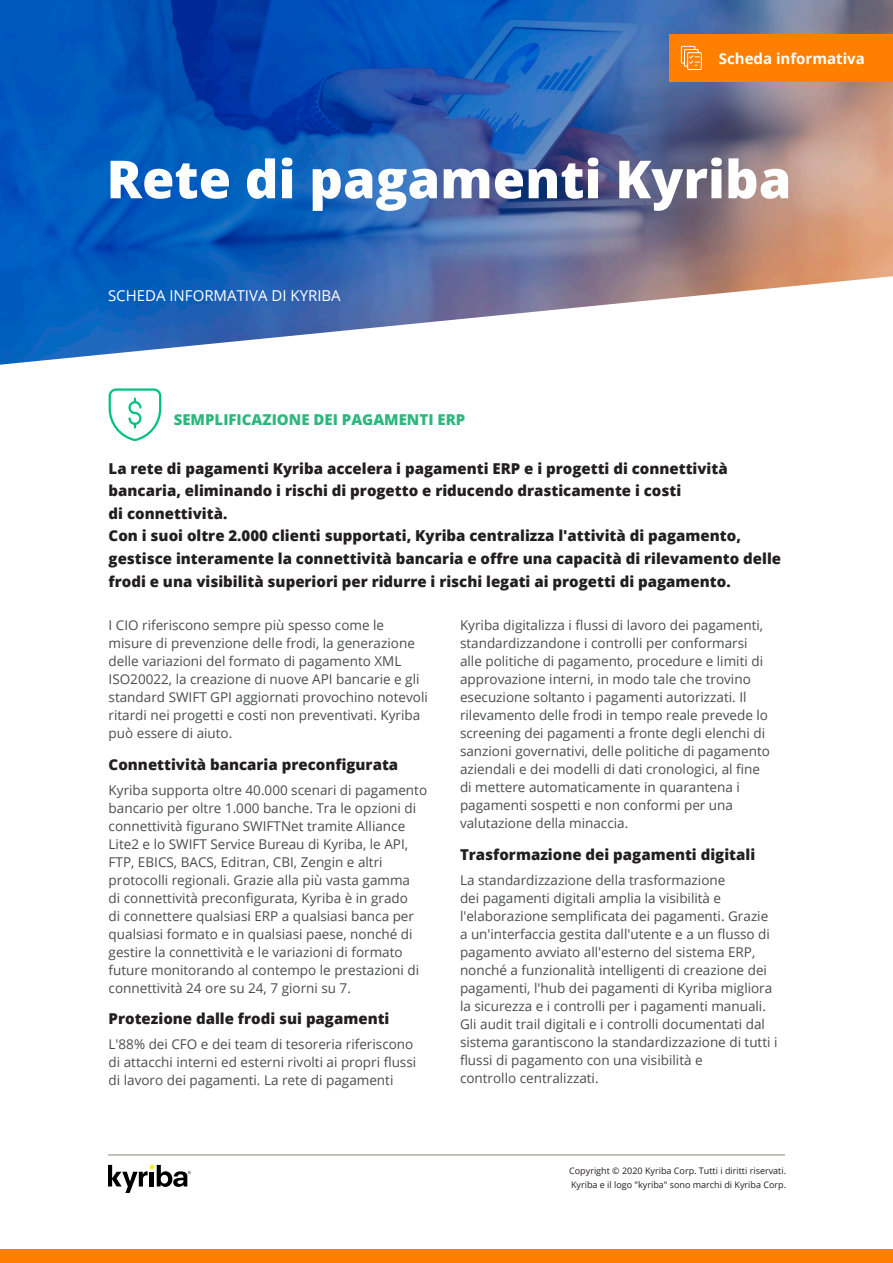
<style>
.page{position:relative;width:893px;height:1263px;background:#fff}
.page>*{position:absolute;margin:0;border:0;box-sizing:border-box;transform-origin:0 0}
.t1{font:800 52.5px "Open Sans";color:#fff}
.Intro_Text{font:800 15px/22.5px "Open Sans";color:#231f20}
.Content_Header{font:800 15px "Open Sans";color:#231f20}
.header_Green_all_Cap{font:800 15px "Open Sans";color:#2cb77d}
.t2{font:15px "Open Sans";color:#fff}
.t3{font:700 15px "Open Sans";color:#fff}
.Body{font:13.5px/18px "Open Sans";color:#4b4c4d}
.t4{font:9px/13.8px "Open Sans";color:#231f20}
</style>
<div class="page">
<svg style="left:108px;top:1165px;width:83px;height:28px"></svg>
<img style="left:0;top:0;width:893px;height:365px">
<hr style="left:108px;top:1154px;width:677px;height:2px;background:#b3adab">
<div style="left:669px;top:35px;width:224px;height:47px;background:#ff8000"></div>
<svg style="left:680px;top:46px;width:22px;height:24px"></svg>
<div style="left:0;top:1249px;width:893px;height:14px;background:#ff8000"></div>
<svg style="left:108px;top:388px;width:54px;height:54px"></svg>
<p class="t3" style="left:719px;top:48px;width:147px">Scheda informativa</p>
<p class="t1" style="left:106px;top:139px;width:686px">Rete di pagamenti Kyriba</p>
<p class="t2" style="left:108px;top:286px;width:234px">SCHEDA INFORMATIVA DI KYRIBA</p>
<p class="header_Green_all_Cap" style="left:174px;top:408px;width:293px">SEMPLIFICAZIONE DEI PAGAMENTI ERP</p>
<p class="Intro_Text" style="left:109px;top:456px;width:674px">La rete di pagamenti Kyriba accelera i pagamenti ERP e i progetti di connettività bancaria, eliminando i rischi di progetto e riducendo drasticamente i costi<br>di connettività.<br>Con i suoi oltre 2.000 clienti supportati, Kyriba centralizza l'attività di pagamento, gestisce interamente la connettività bancaria e offre una capacità di rilevamento delle frodi e una visibilità superiori per ridurre i rischi legati ai progetti di pagamento.</p>
<p class="Body" style="left:109px;top:616px;width:321px">I CIO riferiscono sempre più spesso come le misure di prevenzione delle frodi, la generazione delle variazioni del formato di pagamento XML ISO20022, la creazione di nuove API bancarie e gli standard SWIFT GPI aggiornati provochino notevoli ritardi nei progetti e costi non preventivati. Kyriba può essere di aiuto.</p>
<p class="Content_Header" style="left:109px;top:753px;width:291px">Connettività bancaria preconfigurata</p>
<p class="Body" style="left:109px;top:780px;width:320px">Kyriba supporta oltre 40.000 scenari di pagamento bancario per oltre 1.000 banche. Tra le opzioni di connettività figurano SWIFTNet tramite Alliance Lite2 e lo SWIFT Service Bureau di Kyriba, le API, FTP, EBICS, BACS, Editran, CBI, Zengin e altri protocolli regionali. Grazie alla più vasta gamma<br>di connettività preconfigurata, Kyriba è in grado<br>di connettere qualsiasi ERP a qualsiasi banca per qualsiasi formato e in qualsiasi paese, nonché di gestire la connettività e le variazioni di formato future monitorando al contempo le prestazioni di connettività 24 ore su 24, 7 giorni su 7.</p>
<p class="Content_Header" style="left:109px;top:1007px;width:282px">Protezione dalle frodi sui pagamenti</p>
<p class="Body" style="left:109px;top:1034px;width:309px">L'88% dei CFO e dei team di tesoreria riferiscono di attacchi interni ed esterni rivolti ai propri flussi di lavoro dei pagamenti. La rete di pagamenti</p>
<p class="Body" style="left:460px;top:616px;width:311px">Kyriba digitalizza i flussi di lavoro dei pagamenti, standardizzandone i controlli per conformarsi alle politiche di pagamento, procedure e limiti di approvazione interni, in modo tale che trovino esecuzione soltanto i pagamenti autorizzati. Il rilevamento delle frodi in tempo reale prevede lo screening dei pagamenti a fronte degli elenchi di sanzioni governativi, delle politiche di pagamento aziendali e dei modelli di dati cronologici, al fine di mettere automaticamente in quarantena i pagamenti sospetti e non conformi per una valutazione della minaccia.</p>
<p class="Content_Header" style="left:460px;top:843px;width:297px">Trasformazione dei pagamenti digitali</p>
<p class="Body" style="left:460px;top:870px;width:319px">La standardizzazione della trasformazione<br>dei pagamenti digitali amplia la visibilità e l'elaborazione semplificata dei pagamenti. Grazie a un'interfaccia gestita dall'utente e a un flusso di pagamento avviato all'esterno del sistema ERP, nonché a funzionalità intelligenti di creazione dei pagamenti, l'hub dei pagamenti di Kyriba migliora la sicurezza e i controlli per i pagamenti manuali.<br>Gli audit trail digitali e i controlli documentati dal sistema garantiscono la standardizzazione di tutti i flussi di pagamento con una visibilità e<br>controllo centralizzati.</p>
<p class="t4" style="left:569px;top:1164px;width:218px">Copyright © 2020 Kyriba Corp. Tutti i diritti riservati.<br>Kyriba e il logo "kyriba" sono marchi di Kyriba Corp.</p>
</div>
